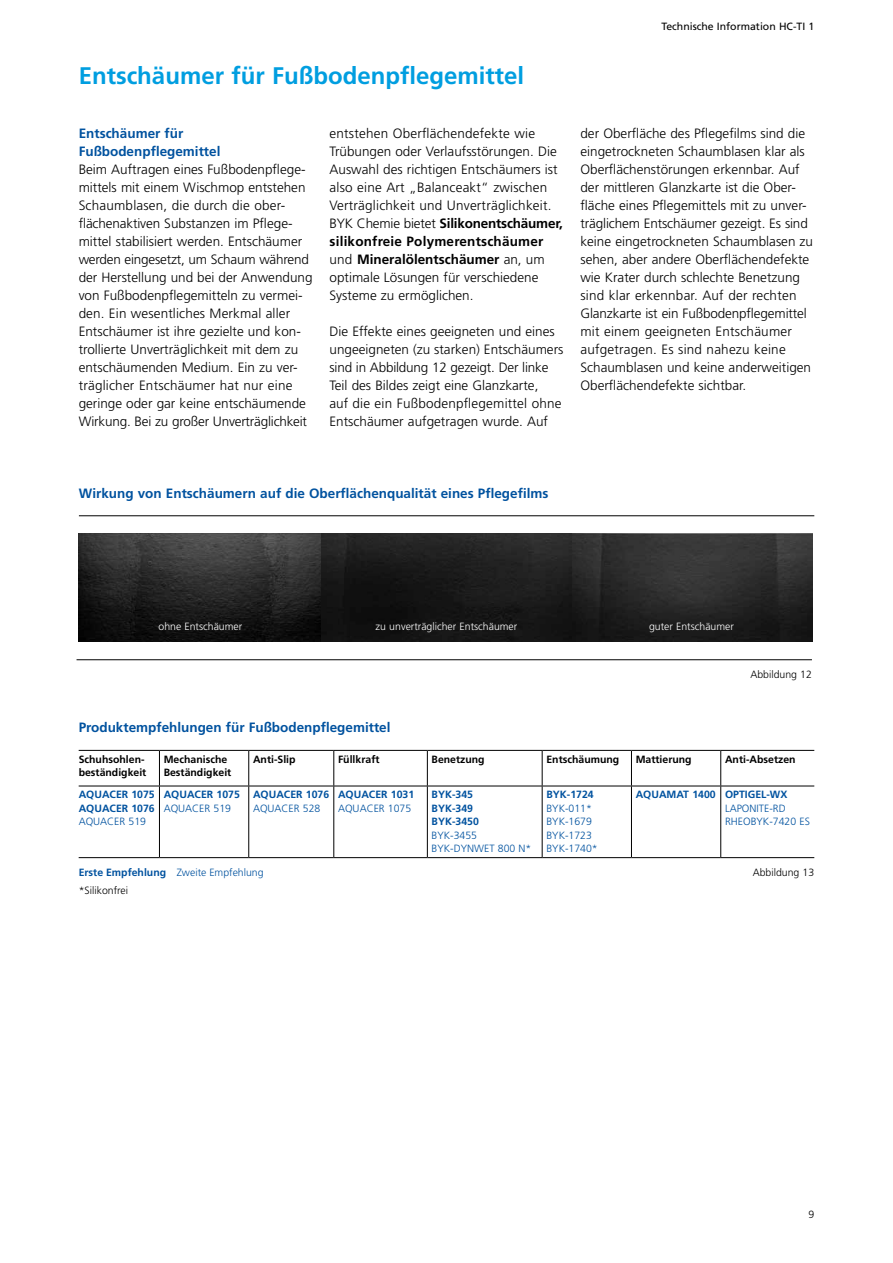
<style>
.page{position:relative;width:893px;height:1263px;background:#fff}
.page>*{position:absolute;margin:0;border:0;box-sizing:border-box;transform-origin:0 0}
.t1{font:700 24px "Frutiger LT";color:#009ee0}
.t2{font:300 13.5px/18px "Frutiger LT";color:#000}
.t3{font:700 13.5px/18px "Frutiger LT";color:#00529f}
.t4{font:300 10.5px/13.5px "Frutiger LT";color:#00529f}
.t5{font:700 10.5px/13.5px "Frutiger LT";color:#000}
.t6{font:700 10.5px/13.5px "Frutiger LT";color:#00529f}
.t7{font:300 10.5px "Frutiger LT";color:#fff}
.t8{font:300 10.5px "Frutiger LT";color:#000}
.t9{font:10.5px "Frutiger LT";color:#000}
.s1{font-weight:700}
</style>
<div class="page">
<svg style="left:79px;top:751px;width:735px;height:106px"></svg>
<hr style="left:159px;top:751px;width:1px;height:35px;background:#000">
<hr style="left:248px;top:751px;width:1px;height:35px;background:#000">
<hr style="left:333px;top:751px;width:1px;height:35px;background:#000">
<hr style="left:427px;top:751px;width:1px;height:35px;background:#000">
<hr style="left:542px;top:751px;width:1px;height:35px;background:#000">
<hr style="left:631px;top:751px;width:1px;height:35px;background:#000">
<hr style="left:720px;top:751px;width:1px;height:35px;background:#000">
<hr style="left:159px;top:786px;width:1px;height:71px;background:#000">
<hr style="left:248px;top:786px;width:1px;height:71px;background:#000">
<hr style="left:333px;top:786px;width:1px;height:71px;background:#000">
<hr style="left:427px;top:786px;width:1px;height:71px;background:#000">
<hr style="left:542px;top:786px;width:1px;height:71px;background:#000">
<hr style="left:631px;top:786px;width:1px;height:71px;background:#000">
<hr style="left:721px;top:786px;width:93px;height:1px;background:#000">
<hr style="left:720px;top:786px;width:1px;height:71px;background:#000">
<hr style="left:79px;top:786px;width:80px;height:1px;background:#000">
<hr style="left:159px;top:786px;width:90px;height:1px;background:#000">
<hr style="left:249px;top:786px;width:85px;height:1px;background:#000">
<hr style="left:334px;top:786px;width:93px;height:1px;background:#000">
<hr style="left:427px;top:786px;width:115px;height:1px;background:#000">
<hr style="left:542px;top:786px;width:89px;height:1px;background:#000">
<hr style="left:631px;top:786px;width:90px;height:1px;background:#000">
<hr style="left:79px;top:750px;width:80px;height:1px;background:#000">
<hr style="left:159px;top:750px;width:90px;height:1px;background:#000">
<hr style="left:249px;top:750px;width:85px;height:1px;background:#000">
<hr style="left:334px;top:750px;width:93px;height:1px;background:#000">
<hr style="left:427px;top:750px;width:115px;height:1px;background:#000">
<hr style="left:542px;top:750px;width:89px;height:1px;background:#000">
<hr style="left:631px;top:750px;width:90px;height:1px;background:#000">
<hr style="left:721px;top:750px;width:93px;height:1px;background:#000">
<hr style="left:79px;top:857px;width:80px;height:1px;background:#000">
<hr style="left:159px;top:857px;width:90px;height:1px;background:#000">
<hr style="left:249px;top:857px;width:85px;height:1px;background:#000">
<hr style="left:334px;top:857px;width:93px;height:1px;background:#000">
<hr style="left:427px;top:857px;width:115px;height:1px;background:#000">
<hr style="left:542px;top:857px;width:89px;height:1px;background:#000">
<hr style="left:631px;top:857px;width:90px;height:1px;background:#000">
<hr style="left:721px;top:857px;width:93px;height:1px;background:#000">
<hr style="left:79px;top:515px;width:735px;height:1px;background:#000">
<hr style="left:77px;top:659px;width:735px;height:1px;background:#000">
<img style="left:79px;top:534px;width:243px;height:108px">
<img style="left:322px;top:534px;width:490px;height:108px">
<h1 class="t1" style="left:79px;top:61px;width:447px">Entschäumer für Fußbodenpflegemittel</h1>
<p class="t3" style="left:79px;top:124px;width:143px">Entschäumer für<br>Fußbodenpflegemittel</p>
<p class="t2" style="left:79px;top:160px;width:235px">Beim Auftragen eines Fußbodenpflege&shy;mittels mit einem Wischmop entstehen Schaumblasen, die durch die ober&shy;flächenaktiven Substanzen im Pflege&shy;mittel stabilisiert werden. Entschäumer werden eingesetzt, um Schaum während der Herstellung und bei der Anwendung von Fußbodenpflegemitteln zu vermei&shy;den. Ein wesentliches Merkmal aller Entschäumer ist ihre gezielte und kon&shy;trollierte Unverträglichkeit mit dem zu entschäumenden Medium. Ein zu ver&shy;träglicher Entschäumer hat nur eine geringe oder gar keine entschäumende Wirkung. Bei zu großer Unverträglichkeit</p>
<p class="t2" style="left:330px;top:124px;width:235px">entstehen Oberflächendefekte wie Trübungen oder Verlaufsstörungen. Die Auswahl des richtigen Entschäumers ist also eine Art „Balanceakt“ zwischen Verträglichkeit und Unverträglichkeit.<br>BYK Chemie bietet <span class="s1">Silikonentschäumer, silikonfreie Polymerentschäumer </span>und <span class="s1">Mineralölentschäumer</span> an, um optimale Lösungen für verschiedene Systeme zu ermöglichen.</p>
<p class="t2" style="left:330px;top:322px;width:235px">Die Effekte eines geeigneten und eines ungeeigneten (zu starken) Entschäumers sind in Abbildung 12 gezeigt. Der linke Teil des Bildes zeigt eine Glanzkarte,<br>auf die ein Fußbodenpflegemittel ohne Entschäumer aufgetragen wurde. Auf</p>
<p class="t9" style="left:661px;top:20px;width:154px">Technische Information HC-TI 1</p>
<p class="t2" style="left:580px;top:124px;width:234px">der Oberfläche des Pflegefilms sind die eingetrockneten Schaumblasen klar als Oberflächenstörungen erkennbar. Auf der mittleren Glanzkarte ist die Ober&shy;fläche eines Pflegemittels mit zu unver&shy;träglichem Entschäumer gezeigt. Es sind keine eingetrockneten Schaumblasen zu sehen, aber andere Oberflächendefekte wie Krater durch schlechte Benetzung sind klar erkennbar. Auf der rechten Glanzkarte ist ein Fußbodenpflegemittel mit einem geeigneten Entschäumer aufgetragen. Es sind nahezu keine Schaumblasen und keine anderweitigen Oberflächendefekte sichtbar.</p>
<p class="t3" style="left:79px;top:484px;width:471px">Wirkung von Entschäumern auf die Oberflächenqualität eines Pflegefilms</p>
<p class="t7" style="left:159px;top:620px;width:85px">ohne Entschäumer</p>
<p class="t7" style="left:376px;top:620px;width:143px">zu unverträglicher Entschäumer</p>
<p class="t7" style="left:649px;top:620px;width:86px">guter Entschäumer</p>
<p class="t3" style="left:79px;top:718px;width:313px">Produktempfehlungen für Fußbodenpflegemittel</p>
<p class="t8" style="left:750px;top:668px;width:63px">Abbildung 12</p>
<p class="t5" style="left:79px;top:752px;width:69px">Schuhsohlen&shy;beständigkeit</p>
<p class="t5" style="left:164px;top:752px;width:69px">Mechanische<br>Beständigkeit</p>
<p class="t5" style="left:253px;top:752px;width:44px">Anti-Slip</p>
<p class="t5" style="left:338px;top:752px;width:43px">Füllkraft</p>
<p class="t5" style="left:432px;top:752px;width:55px">Benetzung</p>
<p class="t5" style="left:546px;top:752px;width:74px">Entschäumung</p>
<p class="t5" style="left:636px;top:752px;width:58px">Mattierung</p>
<p class="t5" style="left:725px;top:752px;width:72px">Anti-Absetzen</p>
<p class="t6" style="left:79px;top:788px;width:78px">AQUACER 1075<br>AQUACER 1076</p>
<p class="t4" style="left:79px;top:815px;width:69px">AQUACER 519</p>
<p class="t6" style="left:164px;top:788px;width:78px">AQUACER 1075</p>
<p class="t4" style="left:164px;top:801px;width:69px">AQUACER 519</p>
<p class="t6" style="left:253px;top:788px;width:78px">AQUACER 1076</p>
<p class="t4" style="left:253px;top:801px;width:69px">AQUACER 528</p>
<p class="t6" style="left:338px;top:788px;width:78px">AQUACER 1031</p>
<p class="t4" style="left:338px;top:801px;width:75px">AQUACER 1075</p>
<p class="t6" style="left:432px;top:788px;width:49px">BYK-345<br>BYK-349<br>BYK-3450</p>
<p class="t4" style="left:432px;top:828px;width:101px">BYK-3455<br>BYK-DYNWET 800 N*</p>
<p class="t6" style="left:546px;top:788px;width:49px">BYK-1724</p>
<p class="t4" style="left:546px;top:801px;width:53px">BYK-011*<br>BYK-1679<br>BYK-1723<br>BYK-1740*</p>
<p class="t6" style="left:636px;top:788px;width:153px">AQUAMAT 1400 OPTIGEL-WX</p>
<p class="t4" style="left:725px;top:801px;width:86px">LAPONITE-RD<br>RHEOBYK-7420 ES</p>
<p class="t4" style="left:79px;top:866px;width:186px"><span class="s1">Erste Empfehlung</span> Zweite Empfehlung</p>
<p class="t8" style="left:753px;top:866px;width:63px">Abbildung 13</p>
<p class="t8" style="left:79px;top:884px;width:51px">*Silikonfrei</p>
<p class="t8" style="left:808px;top:1208px;width:7px">9</p>
</div>
